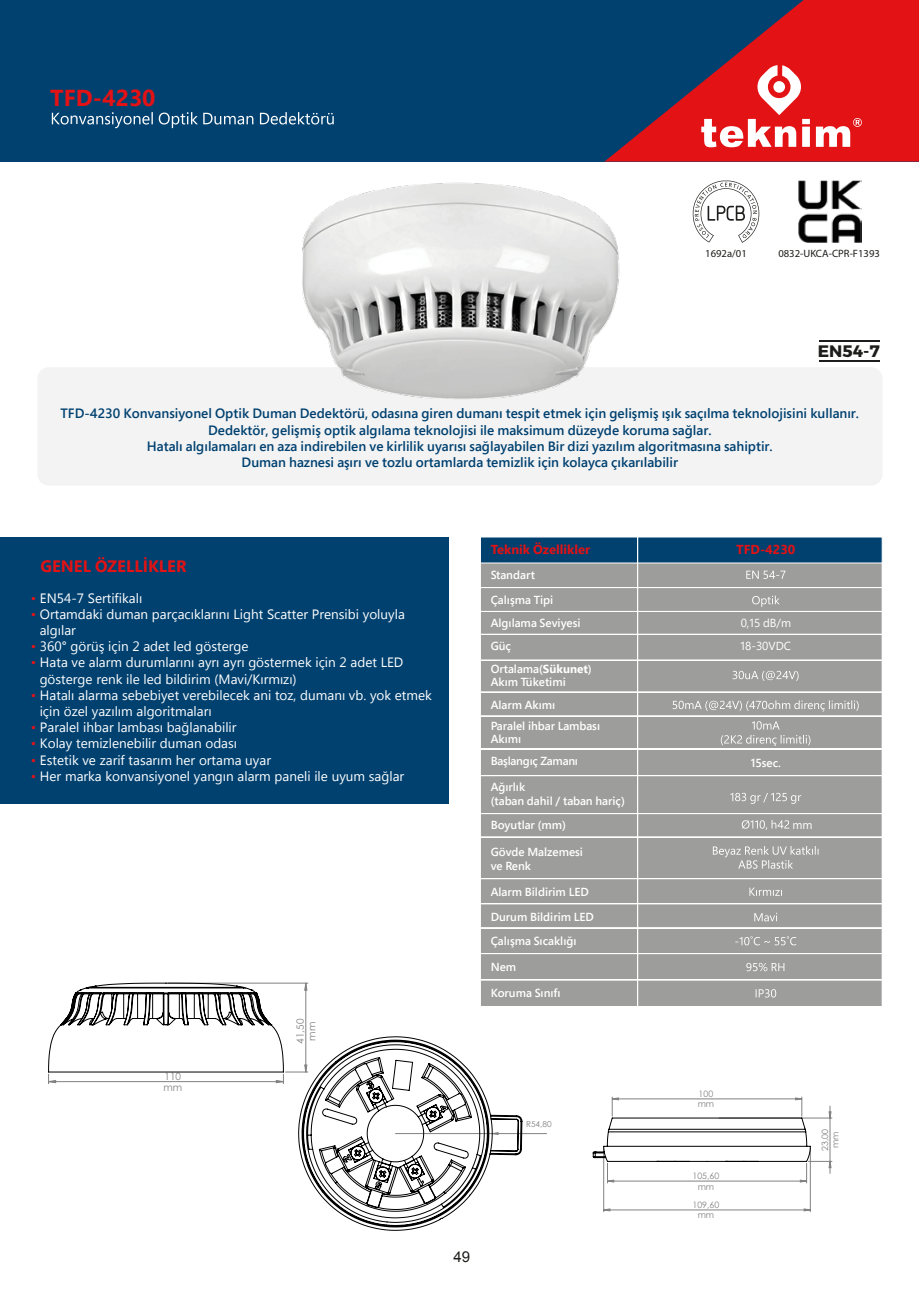
<style>
.page{position:relative;width:919px;height:1289px;background:#fff}
.page>*{position:absolute;margin:0;border:0;box-sizing:border-box;transform-origin:0 0}
.t1{font:700 23.1px "Segoe Pro";color:#e21215}
.t2{font:700 16.65px "Montserrat";color:#1d1d1b}
.t3{font:700 16.5px "Segoe Pro";color:#e21215}
.t4{font:16.5px "Segoe Pro";color:#fff}
.t5{font:15px "Arial";color:#1d1d1b}
.t6{font:13.5px/16.2px "Segoe UI";color:#fff}
.t7{font:600 13.5px/16.2px "Segoe Pro";color:#004170;text-align:center}
.t8{font:700 12.9px "Segoe Pro";color:#e21215}
.t9{font:600 11.7px/14px "Segoe Pro";color:#fff}
.t10{font:11.7px "Segoe Pro";color:#fff}
.t11{font:600 11.7px "Segoe Pro";letter-spacing:-.02em;color:#fff}
.t12{font:10.65px "Myriad Pro";color:#1d1d1b}
.t13{font:10.05px/10.8px "Century Gothic";color:#818181}
.t14{font:8.85px/10.5px "Century Gothic";color:#818181;text-align:center}
.t15{font:8.25px "Century Gothic";color:#818181}
.s1{color:#e21419}
.s2{font-family:"Segoe UI";font-weight:700}
</style>
<div class="page">
<div style="left:37px;top:367px;width:845px;height:118px;background:#f3f3f4;border-radius:12px"></div>
<div style="left:0;top:0;width:918px;height:162px;background:#004170"></div>
<svg style="left:604px;top:0;width:314px;height:162px;fill:#e21215"></svg>
<svg style="left:815px;top:118px;width:46px;height:29px"></svg>
<svg style="left:701px;top:65px;width:108px;height:82px;background:#e4575a"></svg>
<div style="left:773px;top:81px;width:12px;height:12px;background:#fff;border-radius:50%"></div>
<svg style="left:52px;top:113px;width:17px;height:11px"></svg>
<svg style="left:79px;top:112px;width:255px;height:16px"></svg>
<div style="left:0;top:537px;width:449px;height:266px;background:#004170"></div>
<div style="left:480px;top:537px;width:402px;height:469px;background:#9d9d9c"></div>
<div style="left:480px;top:537px;width:402px;height:26px;background:#004170"></div>
<hr style="left:637px;top:537px;width:1px;height:469px;background:#fff">
<hr style="left:480px;top:587px;width:402px;height:1px;background:#fff">
<hr style="left:480px;top:611px;width:402px;height:1px;background:#fff">
<svg style="left:752px;top:595px;width:27px;height:12px"></svg>
<hr style="left:480px;top:634px;width:402px;height:1px;background:#fff">
<hr style="left:480px;top:660px;width:402px;height:1px;background:#fff">
<svg style="left:672px;top:700px;width:186px;height:11px"></svg>
<hr style="left:480px;top:716px;width:402px;height:1px;background:#fff">
<hr style="left:480px;top:775px;width:402px;height:1px;background:#fff">
<svg style="left:741px;top:820px;width:48px;height:10px"></svg>
<hr style="left:480px;top:836px;width:402px;height:1px;background:#fff">
<hr style="left:480px;top:903px;width:402px;height:1px;background:#fff">
<svg style="left:749px;top:887px;width:31px;height:8px"></svg>
<hr style="left:480px;top:927px;width:402px;height:1px;background:#fff">
<svg style="left:754px;top:912px;width:23px;height:9px"></svg>
<hr style="left:480px;top:953px;width:402px;height:1px;background:#fff">
<svg style="left:735px;top:936px;width:61px;height:9px"></svg>
<hr style="left:480px;top:979px;width:402px;height:1px;background:#fff">
<svg style="left:746px;top:963px;width:38px;height:8px"></svg>
<svg style="left:755px;top:989px;width:21px;height:8px"></svg>
<svg style="left:730px;top:792px;width:71px;height:11px"></svg>
<hr style="left:480px;top:813px;width:402px;height:1px;background:#fff">
<svg style="left:752px;top:721px;width:27px;height:8px"></svg>
<svg style="left:720px;top:735px;width:90px;height:11px"></svg>
<hr style="left:480px;top:748px;width:402px;height:1px;background:#fff">
<svg style="left:712px;top:846px;width:106px;height:22px"></svg>
<hr style="left:480px;top:878px;width:402px;height:1px;background:#fff">
<svg style="left:732px;top:670px;width:66px;height:11px"></svg>
<svg style="left:746px;top:570px;width:39px;height:9px"></svg>
<hr style="left:480px;top:692px;width:402px;height:1px;background:#fff">
<img style="left:302px;top:182px;width:318px;height:217px">
<hr style="left:603px;top:1148px;width:1px;height:63px;background:#818181">
<hr style="left:810px;top:1148px;width:1px;height:63px;background:#818181">
<svg style="left:603px;top:1208px;width:207px;height:3px"></svg>
<svg style="left:592px;top:1096px;width:239px;height:86px"></svg>
<hr style="left:492px;top:1133px;width:54px;height:1px;background:#818181">
<svg style="left:48px;top:954px;width:474px;height:276px"></svg>
<hr style="left:818px;top:340px;width:61px;height:1px;background:#1d1d1b">
<hr style="left:818px;top:360px;width:61px;height:1px;background:#1d1d1b">
<svg style="left:692px;top:180px;width:67px;height:63px"></svg>
<img style="left:798px;top:180px;width:63px;height:63px">
<h1 class="t1" style="left:50px;top:81px;width:107px">TFD-4230</h1>
<p class="t4" style="left:69px;top:107px;width:11px">n</p>
<p class="t12" style="left:705px;top:247px;width:43px">1692a/01</p>
<p class="t12" style="left:778px;top:247px;width:103px">0832-UKCA-CPR-F1393</p>
<p class="t2" style="left:817px;top:337px;width:64px">EN54-7</p>
<p class="t7" style="left:61px;top:405px;width:800px">TFD-4230 Konvansiyonel Optik Duman Dedektörü, odasına giren dumanı tespit etmek için gelişmiş ışık saçılma teknolojisini kullanır.<br>Dedektör, gelişmiş optik algılama teknolojisi ile maksimum düzeyde koruma sağlar.<br>Hatalı algılamaları en aza indirebilen ve kirlilik uyarısı sağlayabilen Bir dizi yazılım algoritmasına sahiptir.<br>Duman haznesi aşırı ve tozlu ortamlarda temizlik için kolayca çıkarılabilir</p>
<p class="t3" style="left:40px;top:554px;width:148px">GENEL ÖZELLİKLER</p>
<p class="t6" style="left:31px;top:589px;width:113px"><span class="s1">•</span> EN54-7 Sertifikalı</p>
<p class="t6" style="left:40px;top:605px;width:366px;text-indent:-9px"><span class="s1">•</span> Ortamdaki duman parçacıklarını Light Scatter Prensibi yoluyla algılar</p>
<p class="t6" style="left:31px;top:637px;width:219px"><span class="s1">•</span> 360° görüş için 2 adet led gösterge</p>
<p class="t6" style="left:40px;top:654px;width:365px;text-indent:-9px"><span class="s1">•</span> Hata ve alarm durumlarını ayrı ayrı göstermek için 2 adet LED gösterge renk ile led bildirim (Mavi/Kırmızı)</p>
<p class="t6" style="left:40px;top:686px;width:394px;text-indent:-9px"><span class="s1">•</span> Hatalı alarma sebebiyet verebilecek ani toz, dumanı vb. yok etmek için özel yazılım algoritmaları</p>
<p class="t6" style="left:31px;top:718px;width:207px"><span class="s1">•</span> Paralel ihbar lambası bağlanabilir</p>
<p class="t6" style="left:31px;top:735px;width:208px"><span class="s1">•</span> Kolay temizlenebilir duman odası</p>
<p class="t6" style="left:31px;top:751px;width:242px"><span class="s1">•</span> Estetik ve zarif tasarım her ortama uyar</p>
<p class="t6" style="left:31px;top:767px;width:375px"><span class="s1">•</span> Her marka konvansiyonel yangın alarm paneli ile uyum sağlar</p>
<p class="t13" style="left:163px;top:1071px;width:20px">110 mm</p>
<p class="t13" style="left:294px;top:1043px;width:26px;line-height:11.9px;text-align:center;rotate:-90deg">41,50 mm</p>
<p class="t8" style="left:490px;top:540px;width:101px">Teknik Özellikler</p>
<p class="t8" style="left:736px;top:540px;width:60px">TFD-4230</p>
<p class="t9" style="left:490px;top:561px;width:64px;line-height:25.5px">Standart<br>Çalışma Tipi</p>
<p class="t9" style="left:490px;top:616px;width:91px">Algılama Seviyesi</p>
<p class="t10" style="left:740px;top:615px;width:52px">0,15 dB/m</p>
<p class="t9" style="left:490px;top:634px;width:103px;line-height:22.6px">Güç<br>Ortalama(<span class="s2">Sükunet</span>)</p>
<p class="t9" style="left:490px;top:675px;width:77px">Akım Tüketimi</p>
<p class="t9" style="left:490px;top:697px;width:66px">Alarm Akımı</p>
<p class="t9" style="left:490px;top:718px;width:111px">Paralel ihbar Lambası<br>Akımı</p>
<p class="t11" style="left:490px;top:752px;width:89px">Başlangıç Zamanı</p>
<p class="t9" style="left:490px;top:780px;width:136px">Ağırlık<br>(taban dahil / taban hariç)</p>
<p class="t9" style="left:490px;top:817px;width:77px">Boyutlar (mm)</p>
<p class="t9" style="left:490px;top:844px;width:94px">Gövde Malzemesi ve Renk</p>
<p class="t9" style="left:490px;top:878px;width:105px;line-height:25.5px">Alarm Bildirim LED<br>Durum Bildirim LED</p>
<p class="t9" style="left:490px;top:933px;width:87px">Çalışma Sıcaklığı</p>
<p class="t9" style="left:490px;top:959px;width:27px">Nem</p>
<p class="t9" style="left:490px;top:986px;width:71px">Koruma Sınıfı</p>
<p class="t10" style="left:740px;top:638px;width:52px">18-30VDC</p>
<p class="t9" style="left:750px;top:755px;width:32px">15sec.</p>
<p class="t10" style="left:792px;top:816px;width:22px">mm</p>
<p class="t5" style="left:453px;top:1246px;width:18px">49</p>
<p class="t15" style="left:526px;top:1117px;width:27px">R54,80</p>
<p class="t14" style="left:697px;top:1088px;width:18px;text-align:left">100 mm</p>
<p class="t14" style="left:692px;top:1170px;width:28px">105,60 mm</p>
<p class="t14" style="left:692px;top:1199px;width:28px">109,60 mm</p>
<p class="t14" style="left:819px;top:1150px;width:23px;rotate:-90deg">23,00 mm</p>
</div>
